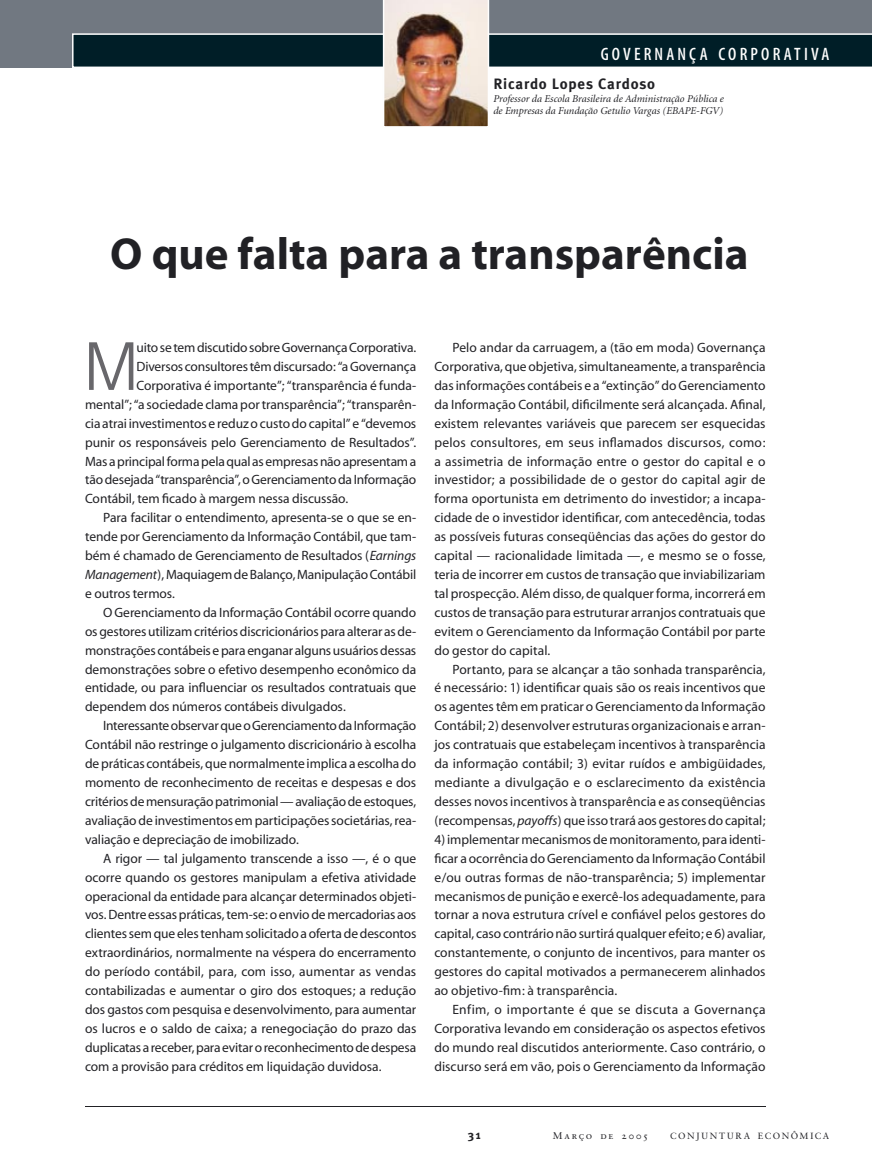
<style>
.page{position:relative;width:872px;height:1170px;background:#fff}
.page>*{position:absolute;margin:0;border:0;box-sizing:border-box;transform-origin:0 0}
.t1{font:condensed 65.7px "Eurostile";color:#68676b}
.t2{font:45px "Adobe Corp ID Myriad Bd";color:#212125}
.t3{font:18px "Adobe Corp ID Myriad Pkg";letter-spacing:.175em;color:#fefefe}
.t4{font:700 15px "Meta Plus";letter-spacing:.05em;color:#212125}
.t5{font:13.5px/18.9px "Adobe Corp ID Myriad Rg";letter-spacing:-.005em;color:#212125;text-align:justify}
.t6{font:700 12px "Meta Plus";color:#212125}
.t7{font:10.5px/12.6px "Adobe Corp ID Minion Rg It";color:#212125}
.t8{font:9.75px "Sabon Roman SC";letter-spacing:.175em;color:#212125}
.t9{font:9px "Sabon";letter-spacing:.175em;color:#212125}
.s1{font-family:"Adobe Corp ID Myriad Rg It"}
</style>
<div class="page">
<div style="left:0;top:0;width:872px;height:68px;background:#717881"></div>
<div style="left:73px;top:34px;width:799px;height:33px;background:#001e27"></div>
<hr style="left:73px;top:67px;width:799px;height:1px;background:#fefefe">
<hr style="left:871px;top:34px;width:1px;height:33px;background:#fefefe">
<hr style="left:73px;top:33px;width:799px;height:2px;background:#fefefe">
<hr style="left:72px;top:34px;width:2px;height:33px;background:#fefefe">
<img style="left:384px;top:1px;width:104px;height:125px">
<hr style="left:383px;top:0;width:1px;height:127px;background:#fefefe">
<hr style="left:488px;top:0;width:1px;height:127px;background:#fefefe">
<hr style="left:383px;top:0;width:105px;height:1px;background:#fefefe">
<hr style="left:85px;top:1106px;width:680px;height:1px;background:#212125">
<h3 class="t3" style="left:600px;top:45px;width:230px">GOVERNANÇA CORPORATIVA</h3>
<p class="t4" style="left:493px;top:75px;width:163px">Ricardo Lopes Cardoso</p>
<p class="t7" style="left:493px;top:92px;width:232px">Professor da Escola Brasileira de Administração Pública e de Empresas da Fundação Getulio Vargas (EBAPE-FGV)</p>
<h2 class="t2" style="left:110px;top:231px;width:640px">O que falta para a transparência</h2>
<h1 class="t1" style="left:85px;top:327px;width:54px">M</h1>
<p class="t5" style="left:136px;top:339px;width:281px">uito se tem discutido sobre Governança Corporativa.</p>
<p class="t5" style="left:136px;top:357px;width:281px">Diversos consultores têm discursado: “a Governança</p>
<p class="t5" style="left:136px;top:376px;width:281px">Corporativa é importante”; “transparência é funda-</p>
<p class="t5" style="left:85px;top:395px;width:333px">mental”; “a sociedade clama por transparência”; “transparên-</p>
<p class="t5" style="left:85px;top:414px;width:333px">cia atrai investimentos e reduz o custo do capital” e “devemos</p>
<p class="t5" style="left:85px;top:433px;width:333px">punir os responsáveis pelo Gerenciamento de Resultados”.</p>
<p class="t5" style="left:85px;top:452px;width:333px">Mas a principal forma pela qual as empresas não apresentam a</p>
<p class="t5" style="left:85px;top:471px;width:333px">tão desejada “transparência”, o Gerenciamento da Informação</p>
<p class="t5" style="left:85px;top:490px;width:265px">Contábil, tem ficado à margem nessa discussão.</p>
<p class="t5" style="left:103px;top:509px;width:315px">Para facilitar o entendimento, apresenta-se o que se en-</p>
<p class="t5" style="left:85px;top:528px;width:333px">tende por Gerenciamento da Informação Contábil, que tam-</p>
<p class="t5" style="left:85px;top:546px;width:333px">bém é chamado de Gerenciamento de Resultados (<span class="s1">Earnings</span></p>
<p class="t5" style="left:85px;top:565px;width:332px"><span class="s1">Management</span>), Maquiagem de Balanço, Manipu lação Contábil</p>
<p class="t5" style="left:85px;top:584px;width:91px">e outros termos.</p>
<p class="t5" style="left:103px;top:603px;width:315px">O Gerenciamento da Informação Contábil ocorre quando</p>
<p class="t5" style="left:85px;top:622px;width:333px">os gestores utilizam critérios discricionários para alterar as de-</p>
<p class="t5" style="left:85px;top:641px;width:333px">monstrações contábeis e para enganar alguns usuários dessas</p>
<p class="t5" style="left:85px;top:660px;width:333px">demonstrações sobre o efetivo desempenho econômico da</p>
<p class="t5" style="left:85px;top:679px;width:333px">entidade, ou para influenciar os resultados contratuais que</p>
<p class="t5" style="left:85px;top:698px;width:262px">dependem dos números contábeis divulgados.</p>
<p class="t5" style="left:103px;top:717px;width:315px">Interessante observar que o Gerenciamento da Informação</p>
<p class="t5" style="left:85px;top:735px;width:333px">Contábil não restringe o julgamento discricionário à escolha</p>
<p class="t5" style="left:85px;top:754px;width:333px">de práticas contábeis, que normalmente implica a escolha do</p>
<p class="t5" style="left:85px;top:773px;width:333px">momento de reconhecimento de receitas e despesas e dos</p>
<p class="t5" style="left:85px;top:792px;width:333px">critérios de mensuração patrimonial — avaliação de estoques,</p>
<p class="t5" style="left:85px;top:811px;width:333px">avaliação de investimentos em participações societárias, rea-</p>
<p class="t5" style="left:85px;top:830px;width:215px">valiação e depreciação de imobilizado.</p>
<p class="t5" style="left:103px;top:849px;width:315px">A rigor — tal julgamento transcende a isso —, é o que</p>
<p class="t5" style="left:85px;top:868px;width:333px">ocorre quando os gestores manipulam a efetiva atividade</p>
<p class="t5" style="left:85px;top:887px;width:333px">operacional da entidade para alcançar determinados objeti-</p>
<p class="t5" style="left:85px;top:906px;width:333px">vos. Dentre essas práticas, tem-se: o envio de mercadorias aos</p>
<p class="t5" style="left:85px;top:924px;width:333px">clientes sem que eles tenham solicitado a oferta de descontos</p>
<p class="t5" style="left:85px;top:943px;width:333px">extraordinários, normalmente na véspera do encerramento</p>
<p class="t5" style="left:85px;top:962px;width:333px">do período contábil, para, com isso, aumentar as vendas</p>
<p class="t5" style="left:85px;top:981px;width:333px">contabilizadas e aumentar o giro dos estoques; a redução</p>
<p class="t5" style="left:85px;top:1000px;width:333px">dos gastos com pesquisa e desenvolvimento, para aumentar</p>
<p class="t5" style="left:85px;top:1019px;width:333px">os lucros e o saldo de caixa; a renegociação do prazo das</p>
<p class="t5" style="left:85px;top:1038px;width:333px">duplicatas a receber, para evitar o reconhecimento de despesa</p>
<p class="t5" style="left:85px;top:1057px;width:298px">com a provisão para créditos em liquidação duvidosa.</p>
<p class="t5" style="left:434px;top:339px;width:333px;text-indent:18px">Pelo andar da carruagem, a (tão em moda) Governança Corporativa, que objetiva, simultaneamente, a transparência das informações contábeis e a “extinção” do Gerenciamento da Informação Contábil, dificilmente será alcançada. Afinal, existem relevantes variáveis que parecem ser esquecidas pelos consultores, em seus inflamados discursos, como: a assimetria de informação entre o gestor do capital e o investidor; a possibilidade de o gestor do capital agir de forma oportunista em detrimento do investidor; a incapa&shy;cidade de o investidor identificar, com antecedência, todas as possíveis futuras conseqüências das ações do gestor do capital — racionalidade limitada —, e mesmo se o fosse, teria de incorrer em custos de transação que inviabilizariam tal prospecção. Além disso, de qualquer forma, incorrerá em custos de transação para estruturar arranjos contratuais que evitem o Gerenciamento da Informação Contábil por parte do gestor do capital.</p>
<p class="t5" style="left:434px;top:660px;width:333px;text-indent:18px">Portanto, para se alcançar a tão sonhada transparência, é necessário: 1) identificar quais são os reais incentivos que os agentes têm em praticar o Gerenciamento da Informação Contábil; 2) desenvolver estruturas organizacionais e arran&shy;jos contratuais que estabeleçam incentivos à transparência da informação contábil; 3) evitar ruídos e ambigüidades, mediante a divulgação e o esclarecimento da existência desses novos incentivos à transparência e as conseqüências (recompensas, <span class="s1">payoffs</span>) que isso trará aos gestores do capital;</p>
<p class="t5" style="left:434px;top:830px;width:333px">4) implementar mecanismos de monitoramento, para identi&shy;ficar a ocorrência do Gerenciamento da Informação Contábil e/ou outras formas de não-transparência; 5) implementar mecanismos de punição e exercê-los adequadamente, para tornar a nova estrutura crível e confiável pelos gestores do capital, caso contrário não surtirá qualquer efeito; e 6) avaliar, constantemente, o conjunto de incentivos, para manter os gestores do capital motivados a permanecerem alinhados ao objetivo-fim: à transparência.</p>
<p class="t5" style="left:434px;top:1000px;width:333px;text-indent:18px">Enfim, o importante é que se discuta a Governança Corporativa levando em consideração os aspectos efetivos do mundo real discutidos anteriormente. Caso contrário, o discurso será em vão, pois o Gerenciamento da Informação</p>
<p class="t6" style="left:468px;top:1127px;width:14px">31</p>
<p class="t8" style="left:553px;top:1129px;width:97px">Março de 2005</p>
<p class="t9" style="left:670px;top:1130px;width:161px">CONJUNTURA ECONÔMICA</p>
</div>
